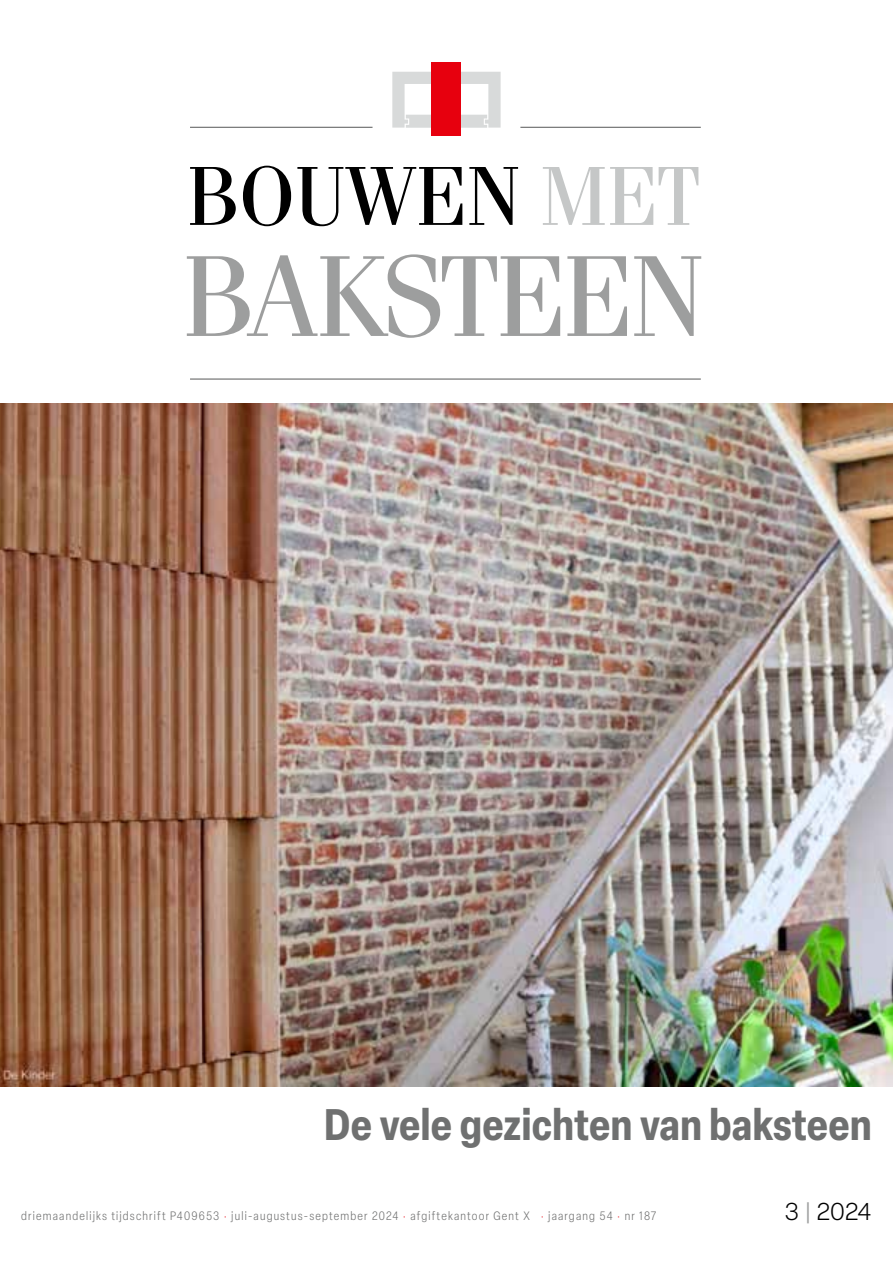
<style>
.page{position:relative;width:893px;height:1263px;background:#fff}
.page>*{position:absolute;margin:0;border:0;box-sizing:border-box;transform-origin:0 0}
.t1{font:115.2px "Fenice Pro ITC";letter-spacing:-.03em;color:#9d9e9e}
.t2{font:83.7px "Fenice Pro ITC";letter-spacing:-.01em;color:#000}
.t3{font:700 condensed 43.5px "Elza";letter-spacing:.01em;color:#6f7070;scale:.96 1}
.t4{font:300 24px "Elza";color:#000}
.t5{font:300 condensed 12px "Elza";letter-spacing:.1em;color:#6f7070}
.s1{color:#c5c7c7}
.s2{color:#e7000e}
.s3{color:#9d9e9e}
</style>
<div class="page">
<img style="left:0;top:404px;width:893px;height:683px">
<svg style="left:392px;top:72px;width:109px;height:56px"></svg>
<div style="left:432px;top:63px;width:29px;height:73px;background:#e7000e"></div>
<hr style="left:190px;top:127px;width:182px;height:1px;background:#6f7070">
<hr style="left:520px;top:127px;width:181px;height:1px;background:#6f7070">
<hr style="left:190px;top:378px;width:511px;height:2px;background:#6f7070">
<h2 class="t2" style="left:187px;top:145px;width:515px">BOUWEN <span class="s1">MET</span></h2>
<h1 class="t1" style="left:182px;top:225px;width:524px">BAKSTEEN</h1>
<h3 class="t3" style="left:325px;top:1094px;width:571px">De vele gezichten van baksteen</h3>
<p class="t5" style="left:21px;top:1208px;width:637px">driemaandelijks tijdschrift P409653 <span class="s2">·</span> juli-augustus-september 2024 <span class="s2">·</span> afgiftekantoor Gent X <span class="s2">·</span> jaargang 54 <span class="s2">·</span> nr 187</p>
<h3 class="t4" style="left:785px;top:1196px;width:89px">3 <span class="s3">|</span> 2024</h3>
</div>
